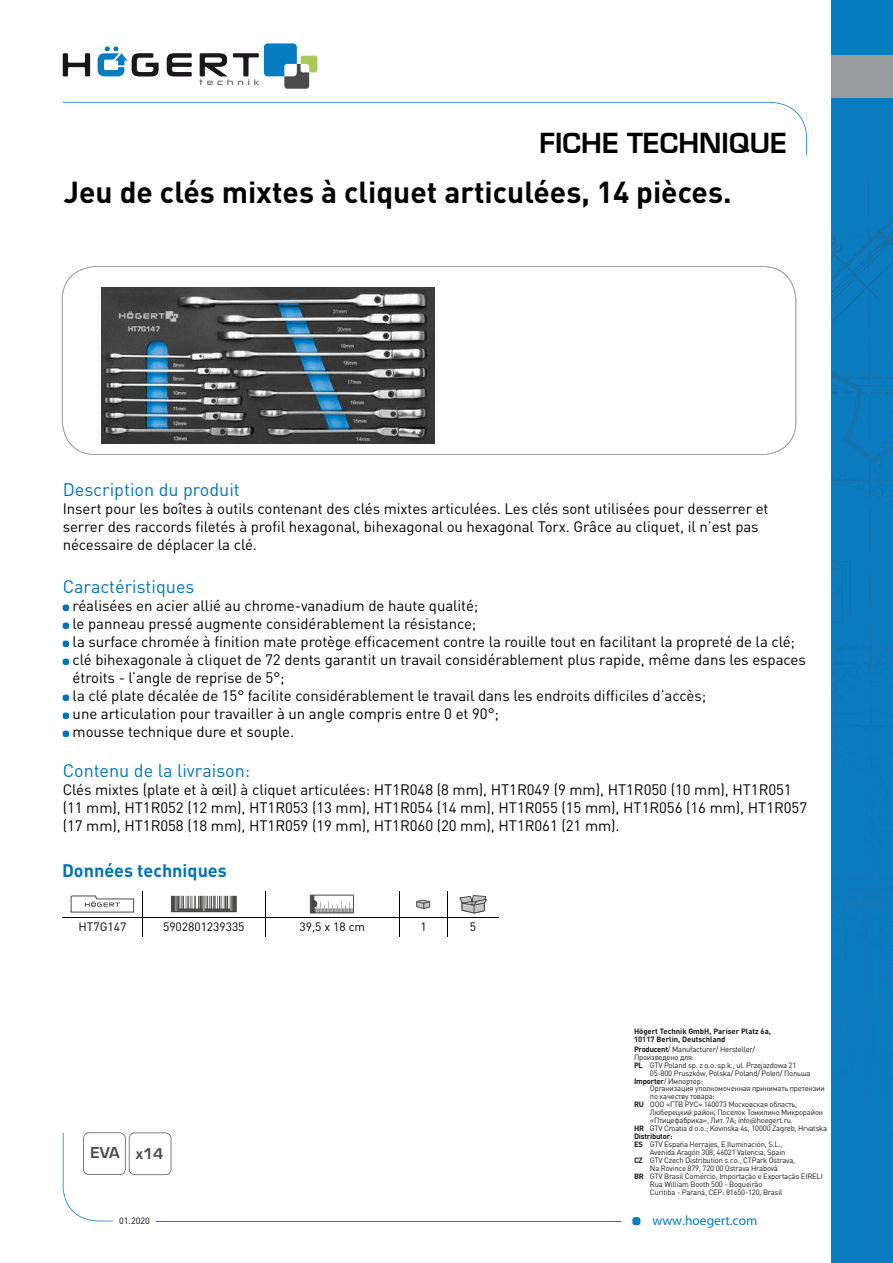
<style>
.page{position:relative;width:893px;height:1263px;background:#fff}
.page>*{position:absolute;margin:0;border:0;box-sizing:border-box;transform-origin:0 0}
.t1{font:700 30px "DIN Pro";color:#000}
.t2{font:700 27px "Euromode";color:#000}
.t3{font:18px "DIN Pro";color:#0074bc}
.t4{font:700 18px "DIN Pro";color:#0074bc}
.t5{font:15px/18px "DIN Pro";letter-spacing:-.005em;color:#000}
.t6{font:700 14.7px "Euromode";color:#4a4a49}
.t7{font:13.5px "Myriad Pro";color:#077cc0}
.t8{font:12px "DIN Pro";color:#000}
.t9{font:9px "DIN Pro";color:#000}
.t10{font:7.65px "DIN Pro";letter-spacing:-.025em;color:#1a171b}
.t11{font:700 7.65px/7.9px "DIN Pro";color:#1a171b}
.t12{font:700 7.65px "DIN Pro";letter-spacing:-.025em;color:#1a171b}
.s1{font-size:14.4px}
.s2{font-weight:700}
.s3{font-family:"Merel"}
</style>
<div class="page">
<svg style="left:63px;top:53px;width:27px;height:23px"></svg>
<svg style="left:167px;top:53px;width:25px;height:24px"></svg>
<svg style="left:97px;top:46px;width:62px;height:31px"></svg>
<svg style="left:200px;top:43px;width:117px;height:46px"></svg>
<div style="left:632px;top:1217px;width:8px;height:8px;background:#077cc0;border-radius:3px"></div>
<svg style="left:63px;top:102px;width:744px;height:53px"></svg>
<hr style="left:156px;top:1220px;width:464px;height:1px;background:#077cc0">
<div style="left:831px;top:0;width:62px;height:1263px;background:#077cc0"></div>
<img style="left:831px;top:236px;width:37px;height:28px">
<img style="left:831px;top:273px;width:51px;height:55px">
<img style="left:869px;top:222px;width:24px;height:36px">
<img style="left:868px;top:181px;width:1px;height:36px">
<svg style="left:833px;top:244px;width:9px;height:9px"></svg>
<img style="left:849px;top:222px;width:40px;height:26px">
<svg style="left:831px;top:341px;width:62px;height:565px"></svg>
<img style="left:838px;top:906px;width:55px;height:191px">
<img style="left:831px;top:877px;width:62px;height:2px">
<img style="left:848px;top:647px;width:45px;height:3px">
<div style="left:831px;top:56px;width:62px;height:42px;background:#9a9b9d"></div>
<svg style="left:62px;top:266px;width:734px;height:189px"></svg>
<svg style="left:63px;top:605px;width:6px;height:6px"></svg>
<svg style="left:63px;top:623px;width:6px;height:6px"></svg>
<svg style="left:63px;top:641px;width:6px;height:6px"></svg>
<svg style="left:63px;top:659px;width:6px;height:6px"></svg>
<svg style="left:63px;top:695px;width:6px;height:6px"></svg>
<svg style="left:63px;top:713px;width:6px;height:6px"></svg>
<svg style="left:63px;top:731px;width:6px;height:6px"></svg>
<hr style="left:62px;top:917px;width:81px;height:1px;background:#000">
<hr style="left:143px;top:917px;width:122px;height:1px;background:#000">
<svg style="left:142px;top:891px;width:1px;height:46px"></svg>
<hr style="left:265px;top:917px;width:135px;height:1px;background:#000">
<svg style="left:265px;top:891px;width:1px;height:46px"></svg>
<hr style="left:400px;top:917px;width:48px;height:1px;background:#000">
<svg style="left:399px;top:891px;width:1px;height:46px"></svg>
<hr style="left:448px;top:917px;width:50px;height:1px;background:#000">
<svg style="left:447px;top:891px;width:1px;height:46px"></svg>
<svg style="left:71px;top:895px;width:63px;height:17px"></svg>
<svg style="left:171px;top:896px;width:66px;height:16px"></svg>
<svg style="left:310px;top:895px;width:44px;height:18px"></svg>
<svg style="left:416px;top:899px;width:14px;height:10px"></svg>
<svg style="left:459px;top:895px;width:28px;height:18px"></svg>
<svg style="left:63px;top:1132px;width:108px;height:89px"></svg>
<img style="left:102px;top:288px;width:333px;height:156px">
<h2 class="t2" style="left:539px;top:126px;width:249px">FICHE TECHNIQUE</h2>
<h1 class="t1" style="left:64px;top:172px;width:669px">Jeu de clés mixtes à cliquet articulées, 14 pièces.</h1>
<p class="t3" style="left:63px;top:477px;width:179px">Description du produit</p>
<p class="t5" style="left:63px;top:499px;width:707px">Insert pour les boîtes à outils contenant des clés mixtes articulées. Les clés sont utilisées pour desserrer et serrer des raccords filetés à profil hexagonal, bihexagonal ou hexagonal Torx. Grâce au cliquet, il n’est pas nécessaire de déplacer la clé.</p>
<p class="t3" style="left:63px;top:574px;width:133px">Caractéristiques</p>
<p class="t5" style="left:73px;top:596px;width:735px">réalisées en acier allié au chrome-vanadium de haute qualité;<br>le panneau pressé augmente considérablement la résistance;<br>la surface chromée à finition mate protège efficacement contre la rouille tout en facilitant la propreté de la clé; clé bihexagonale à cliquet de 72 dents garantit un travail considérablement plus rapide, même dans les espaces étroits - l’angle de reprise de 5°;<br>la clé plate décalée de 15° facilite considérablement le travail dans les endroits difficiles d’accès;<br>une articulation pour travailler à un angle compris entre 0 et 90°;<br>mousse technique dure et souple.</p>
<p class="t3" style="left:63px;top:758px;width:189px">Contenu de la livraison:</p>
<p class="t5" style="left:63px;top:779px;width:746px">Clés mixtes (plate et à œil) à cliquet articulées: HT1R048 (8 mm), HT1R049 (9 mm), HT1R050 (10 mm), HT1R051 (11 mm), HT1R052 (12 mm), HT1R053 (13 mm), HT1R054 (14 mm), HT1R055 (15 mm), HT1R056 (16 mm), HT1R057 (17 mm), HT1R058 (18 mm), HT1R059 (19 mm), HT1R060 (20 mm), HT1R061 (21 mm).</p>
<p class="t4" style="left:62px;top:858px;width:166px">Données techniques</p>
<p class="t8" style="left:78px;top:919px;width:49px">HT7G147</p>
<p class="t8" style="left:163px;top:919px;width:83px">5902801239335</p>
<p class="t8" style="left:300px;top:919px;width:67px">39,5 x 18 cm</p>
<p class="t8" style="left:420px;top:919px;width:8px">1</p>
<p class="t8" style="left:470px;top:919px;width:8px">5</p>
<p class="t6" style="left:90px;top:1144px;width:74px">EVA <span class="s1">x14</span></p>
<p class="t9" style="left:119px;top:1214px;width:32px">01.2020</p>
<p class="t11" style="left:634px;top:1027px;width:138px">Högert Technik GmbH, Pariser Platz 6a,<br>10117 Berlin, Deutschland</p>
<p class="t10" style="left:634px;top:1044px;width:123px"><span class="s2">Producent</span>/ Manufacturer/ Hersteller/</p>
<p class="t10" style="left:634px;top:1052px;width:62px">Произведено для:</p>
<p class="t10" style="left:634px;top:1059px;width:164px"><span class="s2">PL</span> GTV Poland sp. z o.o. sp.k., ul. Przejazdowa 21</p>
<p class="t10" style="left:650px;top:1067px;width:162px">05-800 Pruszków, Polska/ Poland/ Polen/ Польша</p>
<p class="t10" style="left:634px;top:1075px;width:71px"><span class="s2">Importer</span>/ Импортер:</p>
<p class="t10" style="left:650px;top:1083px;width:176px">Организация уполномоченная принимать претензии</p>
<p class="t10" style="left:650px;top:1091px;width:66px">по качеству товара:</p>
<p class="t10" style="left:634px;top:1099px;width:165px"><span class="s2">RU</span> ООО «ГТВ РУС» 140073 Московская область,</p>
<p class="t10" style="left:650px;top:1107px;width:175px">Люберецкий район, Поселок Томилино Микрорайон</p>
<p class="t10" style="left:650px;top:1115px;width:144px">«Птицефабрика», Лит. 7А; info<span class="s3">@</span>hoegert.ru.</p>
<p class="t10" style="left:634px;top:1123px;width:195px"><span class="s2">HR</span> GTV Croatia d o.o.; Kovinska 4s, 10000 Zagreb, Hrvatska</p>
<p class="t12" style="left:634px;top:1131px;width:40px">Distributor:</p>
<p class="t10" style="left:634px;top:1139px;width:150px"><span class="s2">ES</span> GTV España Herrajes, E Iluminación, S.L.,</p>
<p class="t10" style="left:650px;top:1147px;width:137px">Avenida Aragón 308, 46021 Valencia, Spain</p>
<p class="t10" style="left:634px;top:1155px;width:163px"><span class="s2">CZ</span> GTV Czech Distribution s.r.o., CTPark Ostrava,</p>
<p class="t10" style="left:650px;top:1163px;width:129px">Na Rovince 879, 720 00 Ostrava Hrabová</p>
<p class="t10" style="left:634px;top:1171px;width:190px"><span class="s2">BR</span> GTV Brasil Comércio, Importação e Exportação EIRELI</p>
<p class="t10" style="left:650px;top:1179px;width:114px">Rua William Booth 500 - Boqueirão</p>
<p class="t10" style="left:650px;top:1187px;width:134px">Curitiba - Paraná, CEP: 81650-120, Brasil</p>
<p class="t7" style="left:652px;top:1212px;width:106px">www.hoegert.com</p>
</div>
